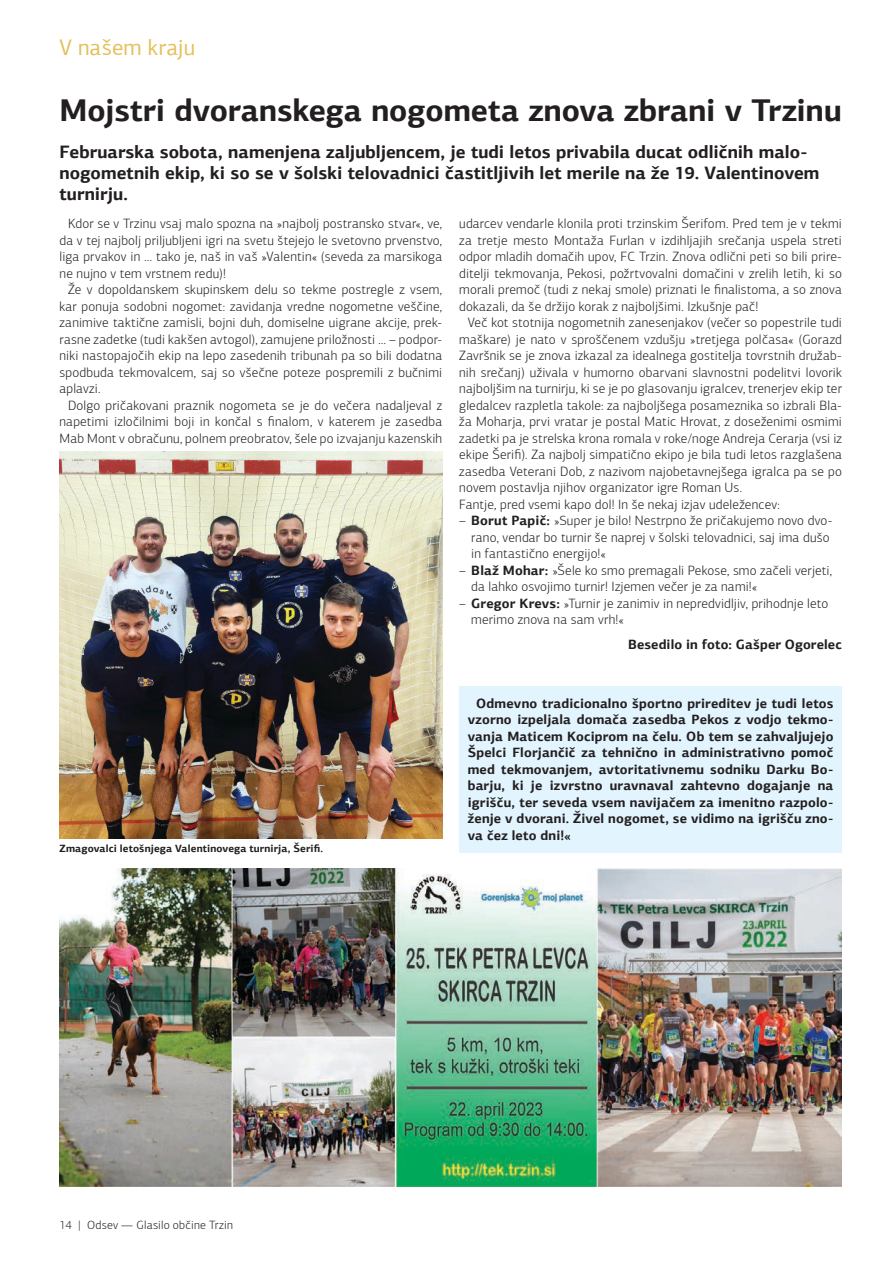
<style>
.page{position:relative;width:893px;height:1263px;background:#fff}
.page>*{position:absolute;margin:0;border:0;box-sizing:border-box;transform-origin:0 0}
.Naslov__Mali{font:700 31.5px "PF Agora Sans Pro";color:#231f20}
.t1{font:22.5px "PF Agora Sans Pro";letter-spacing:.005em;color:#e4c15c}
.Podnaslov{font:700 18px/21px "PF Agora Sans Pro";color:#231f20}
.Tekst{font:300 13.5px/16.5px "PF Agora Sans Pro";letter-spacing:.015em;color:#231f20;text-align:justify}
.Tekst-2{font:700 13.5px/16.5px "PF Agora Sans Pro";letter-spacing:.015em;color:#231f20;text-align:justify}
.avtor{font:700 13.5px "PF Agora Sans Pro";letter-spacing:.01em;color:#231f20}
.t2{font:300 12px "PF Agora Sans Pro";letter-spacing:.015em;color:#231f20}
.PODPIS_POD_SLIKO{font:700 10.5px "PF Agora Sans Pro";letter-spacing:.01em;color:#231f20}
.s1{font-weight:700}
</style>
<div class="page">
<div style="left:459px;top:686px;width:383px;height:166px;background:#e2f4fd"></div>
<img style="left:60px;top:869px;width:782px;height:317px">
<img style="left:60px;top:452px;width:382px;height:387px">
<p class="t1" style="left:60px;top:34px;width:137px">V našem kraju</p>
<p class="Naslov__Mali" style="left:60px;top:91px;width:783px">Mojstri dvoranskega nogometa znova zbrani v Trzinu</p>
<p class="Podnaslov" style="left:60px;top:141px;width:761px">Februarska sobota, namenjena zaljubljencem, je tudi letos privabila ducat odličnih malo&shy;nogometnih ekip, ki so se v šolski telovadnici častitljivih let merile na že 19. Valentinovem turnirju.</p>
<p class="Tekst" style="left:60px;top:216px;width:384px;text-indent:9px">Kdor se v Trzinu vsaj malo spozna na »najbolj postransko stvar«, ve, da v tej najbolj priljubljeni igri na svetu štejejo le svetovno prvenstvo, liga prvakov in … tako je, naš in vaš »Valentin« (seveda za marsikoga ne nujno v tem vrstnem redu)!</p>
<p class="Tekst" style="left:60px;top:282px;width:384px;text-indent:9px">Že v dopoldanskem skupinskem delu so tekme postregle z vsem, kar ponuja sodobni nogomet: zavidanja vredne nogometne veščine, zanimive taktične zamisli, bojni duh, domiselne uigrane akcije, prek&shy;rasne zadetke (tudi kakšen avtogol), zamujene priložnosti … – podpor&shy;niki nastopajočih ekip na lepo zasedenih tribunah pa so bili dodatna spodbuda tekmovalcem, saj so všečne poteze pospremili z bučnimi aplavzi.</p>
<p class="Tekst" style="left:60px;top:397px;width:384px;text-indent:9px">Dolgo pričakovani praznik nogometa se je do večera nadaljeval z napetimi izločilnimi boji in končal s finalom, v katerem je zasedba Mab Mont v obračunu, polnem preobratov, šele po izvajanju kazenskih</p>
<p class="Tekst" style="left:459px;top:216px;width:384px">udarcev vendarle klonila proti trzinskim Šerifom. Pred tem je v tekmi za tretje mesto Montaža Furlan v izdihljajih srečanja uspela streti odpor mladih domačih upov, FC Trzin. Znova odlični peti so bili prire&shy;ditelji tekmovanja, Pekosi, požrtvovalni domačini v zrelih letih, ki so morali premoč (tudi z nekaj smole) priznati le finalistoma, a so znova dokazali, da še držijo korak z najboljšimi. Izkušnje pač!</p>
<p class="Tekst" style="left:459px;top:315px;width:384px;text-indent:9px">Več kot stotnija nogometnih zanesenjakov (večer so popestrile tudi maškare) je nato v sproščenem vzdušju »tretjega polčasa« (Gorazd Završnik se je znova izkazal za idealnega gostitelja tovrstnih družab&shy;nih srečanj) uživala v humorno obarvani slavnostni podelitvi lovorik najboljšim na turnirju, ki se je po glasovanju igralcev, trenerjev ekip ter gledalcev razpletla takole: za najboljšega posameznika so izbrali Bla&shy;ža Moharja, prvi vratar je postal Matic Hrovat, z doseženimi osmimi zadetki pa je strelska krona romala v roke/noge Andreja Cerarja (vsi iz ekipe Šerifi). Za najbolj simpatično ekipo je bila tudi letos razglašena zasedba Veterani Dob, z nazivom najobetavnejšega igralca pa se po novem postavlja njihov organizator igre Roman Us.</p>
<p class="Tekst" style="left:459px;top:496px;width:322px">Fantje, pred vsemi kapo dol! In še nekaj izjav udeležencev:</p>
<p class="Tekst" style="left:471px;top:513px;width:363px;text-align:left;text-indent:-12px">– <span class="s1">Borut Papič:</span> »Super je bilo! Nestrpno že pričakujemo novo dvo&shy;rano, vendar bo turnir še naprej v šolski telovadnici, saj ima dušo in fantastično energijo!«</p>
<p class="Tekst" style="left:471px;top:562px;width:362px;text-indent:-12px">– <span class="s1">Blaž Mohar:</span> »Šele ko smo premagali Pekose, smo začeli verjeti, da lahko osvojimo turnir! Izjemen večer je za nami!«</p>
<p class="Tekst" style="left:471px;top:595px;width:358px;text-indent:-12px">– <span class="s1">Gregor Krevs:</span> »Turnir je zanimiv in nepredvidljiv, prihodnje leto merimo znova na sam vrh!«</p>
<p class="avtor" style="left:628px;top:636px;width:215px">Besedilo in foto: Gašper Ogorelec</p>
<p class="PODPIS_POD_SLIKO" style="left:60px;top:842px;width:265px">Zmagovalci letošnjega Valentinovega turnirja, Šerifi.</p>
<p class="Tekst-2" style="left:468px;top:695px;width:367px;text-indent:9px">Odmevno tradicionalno športno prireditev je tudi letos vzorno izpeljala domača zasedba Pekos z vodjo tekmo&shy;vanja Maticem Kociprom na čelu. Ob tem se zahvaljujejo Špelci Florjančič za tehnično in administrativno pomoč med tekmovanjem, avtoritativnemu sodniku Darku Bo&shy;barju, ki je izvrstno uravnaval zahtevno dogajanje na igrišču, ter seveda vsem navijačem za imenitno razpolo&shy;ženje v dvorani. Živel nogomet, se vidimo na igrišču zno&shy;va čez leto dni!«</p>
<p class="t2" style="left:60px;top:1218px;width:175px">14 | Odsev — Glasilo občine Trzin</p>
</div>
